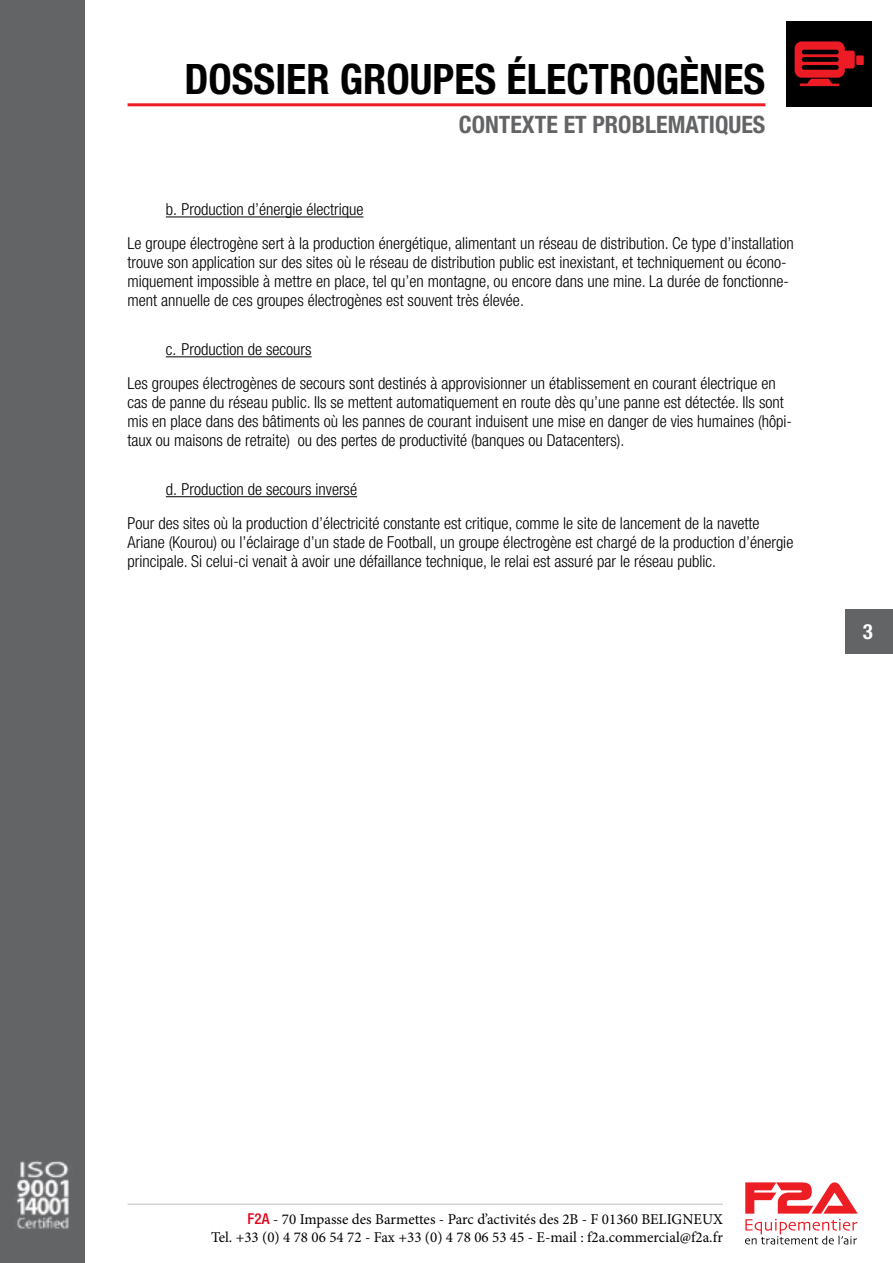
<style>
.page{position:relative;width:893px;height:1263px;background:#fff}
.page>*{position:absolute;margin:0;border:0;box-sizing:border-box;transform-origin:0 0}
.t1{font:700 condensed 42px "Helvetica Neue LT Std";color:#000}
.t2{font:700 condensed 24px "Helvetica Neue LT Std";color:#636466}
.t3{font:700 condensed 21px "Helvetica Neue LT Std";color:#fff}
.t4{font:300 condensed 16.5px/18.9px "Helvetica Neue LT Std";color:#000}
.t5{font:15px/18px "Minion Pro";color:#000;text-align:right}
.s1{font-family:"Helvetica Neue LT Std";font-weight:500;font-stretch:condensed;color:#e2001a}
</style>
<div class="page">
<div style="left:787px;top:21px;width:85px;height:85px;background:#000"></div>
<div style="left:0;top:0;width:85px;height:1263px;background:#636466"></div>
<hr style="left:128px;top:1203px;width:595px;height:2px;background:#d1d3d4">
<hr style="left:128px;top:103px;width:637px;height:3px;background:#ed1d24">
<svg style="left:745px;top:1182px;width:113px;height:31px"></svg>
<svg style="left:745px;top:1219px;width:112px;height:25px"></svg>
<div style="left:845px;top:609px;width:48px;height:45px;background:#636466"></div>
<img style="left:16px;top:1161px;width:53px;height:68px">
<div style="left:856px;top:55px;width:8px;height:10px;background:#ed1c24"></div>
<svg style="left:795px;top:41px;width:60px;height:45px"></svg>
<hr style="left:166px;top:217px;width:197px;height:1px;background:#000">
<hr style="left:166px;top:356px;width:146px;height:1px;background:#000">
<hr style="left:166px;top:496px;width:191px;height:1px;background:#000">
<h1 class="t1" style="left:184px;top:54px;width:560px">DOSSIER GROUPES ÉLECTROGÈNES</h1>
<h2 class="t2" style="left:459px;top:110px;width:295px">CONTEXTE ET PROBLEMATIQUES</h2>
<p class="t4" style="left:128px;top:192px;width:668px;line-height:33.9px;text-indent:38px">b. Production d’énergie électrique<br>Le groupe électrogène sert à la production énergétique, alimentant un réseau de distribution. Ce type d’installation</p>
<p class="t4" style="left:128px;top:253px;width:663px">trouve son application sur des sites où le réseau de distribution public est inexistant, et techniquement ou écono&shy;miquement impossible à mettre en place, tel qu’en montagne, ou encore dans une mine. La durée de fonctionne&shy;ment annuelle de ces groupes électrogènes est souvent très élevée.</p>
<p class="t4" style="left:128px;top:332px;width:650px;line-height:33.9px;text-indent:38px">c. Production de secours<br>Les groupes électrogènes de secours sont destinés à approvisionner un établissement en courant électrique en</p>
<p class="t4" style="left:128px;top:393px;width:666px">cas de panne du réseau public. Ils se mettent automatiquement en route dès qu’une panne est détectée. Ils sont mis en place dans des bâtiments où les pannes de courant induisent une mise en danger de vies humaines (hôpi&shy;taux ou maisons de retraite) ou des pertes de productivité (banques ou Datacenters).</p>
<p class="t4" style="left:128px;top:472px;width:633px;line-height:33.9px;text-indent:38px">d. Production de secours inversé<br>Pour des sites où la production d’électricité constante est critique, comme le site de lancement de la navette</p>
<p class="t4" style="left:128px;top:532px;width:667px">Ariane (Kourou) ou l’éclairage d’un stade de Football, un groupe électrogène est chargé de la production d’énergie principale. Si celui-ci venait à avoir une défaillance technique, le relai est assuré par le réseau public.</p>
<p class="t3" style="left:863px;top:619px;width:12px">3</p>
<p class="t5" style="left:211px;top:1210px;width:513px"><span class="s1">F2A</span> - 70 Impasse des Barmettes - Parc d’activités des 2B - F 01360 BELIGNEUX<br>Tel. +33 (0) 4 78 06 54 72 - Fax +33 (0) 4 78 06 53 45 - E-mail : f2a.commercial@f2a.fr</p>
</div>
